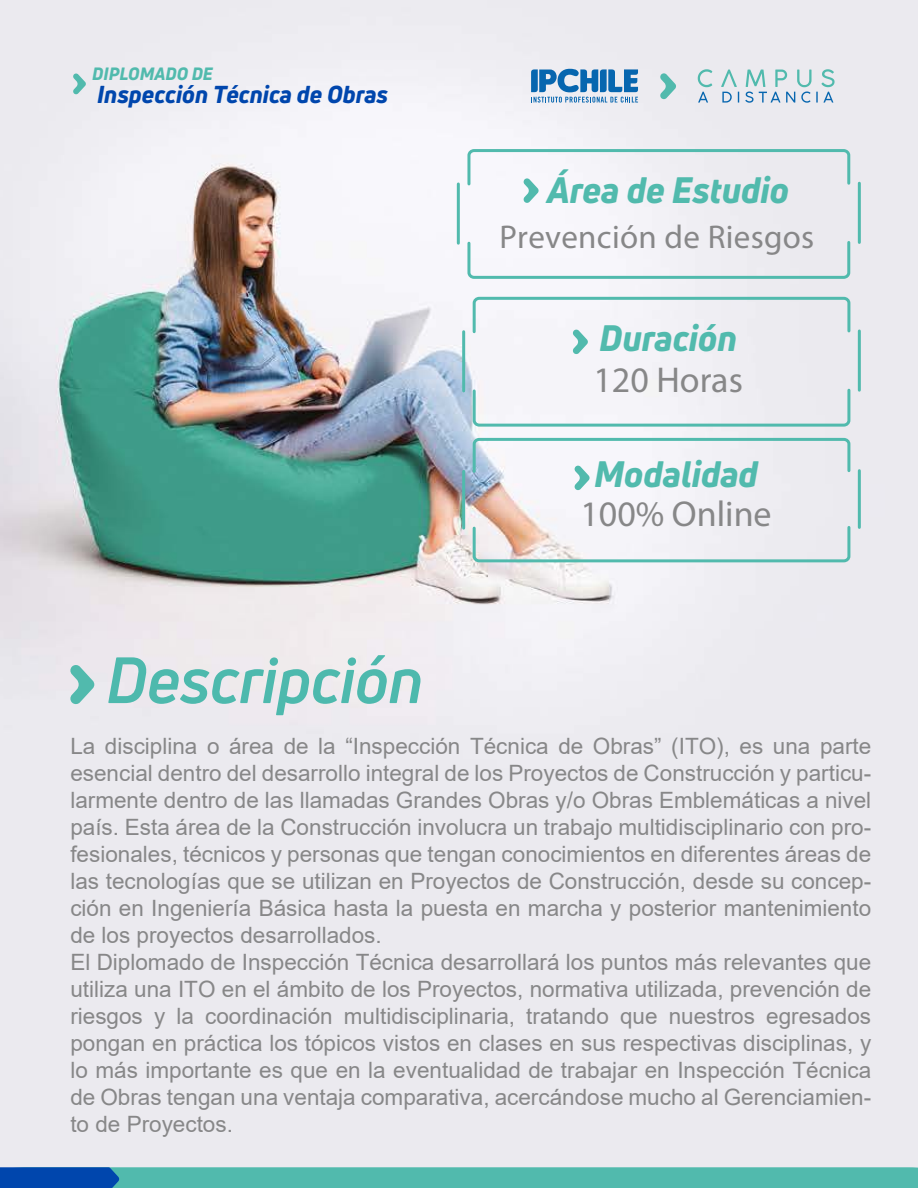
<style>
.page{position:relative;width:918px;height:1188px;background:#fff}
.page>*{position:absolute;margin:0;border:0;box-sizing:border-box;transform-origin:0 0}
.t1{font:italic 700 63.9px "Uni Neue";color:#4db9ad}
.t2{font:italic 800 36px "Uni Neue";color:#51baad}
.t3{font:36px "Myriad Pro";color:#878788}
.t4{font:33px "Myriad Pro";letter-spacing:.01em;color:#878788}
.t5{font:italic 800 24px "Uni Neue";color:#0046ad}
.t6{font:22.5px/27px "Arial";color:#878788}
.t7{font:italic 800 17.55px "Uni Neue";color:#51baad}
</style>
<div class="page">
<div style="left:0;top:0;width:918px;height:1180px;background:#ebeaef"></div>
<img style="left:0;top:68px;width:861px;height:618px">
<hr style="left:462px;top:332px;width:3px;height:59px;background:#51baad">
<svg style="left:471px;top:387px;width:381px;height:41px"></svg>
<hr style="left:858px;top:331px;width:3px;height:59px;background:#51baad">
<hr style="left:457px;top:184px;width:3px;height:59px;background:#51baad">
<svg style="left:466px;top:239px;width:386px;height:41px"></svg>
<hr style="left:858px;top:183px;width:3px;height:59px;background:#51baad">
<hr style="left:462px;top:471px;width:3px;height:57px;background:#51baad">
<svg style="left:471px;top:524px;width:381px;height:40px"></svg>
<hr style="left:858px;top:471px;width:3px;height:56px;background:#51baad">
<svg style="left:466px;top:148px;width:386px;height:55px"></svg>
<svg style="left:471px;top:436px;width:381px;height:55px"></svg>
<svg style="left:471px;top:295px;width:381px;height:59px"></svg>
<svg style="left:70px;top:664px;width:24px;height:41px"></svg>
<svg style="left:0;top:1167px;width:918px;height:21px;background:#48acad"></svg>
<svg style="left:698px;top:69px;width:14px;height:34px"></svg>
<svg style="left:721px;top:70px;width:18px;height:33px"></svg>
<svg style="left:745px;top:69px;width:90px;height:34px"></svg>
<svg style="left:660px;top:73px;width:16px;height:27px"></svg>
<svg style="left:531px;top:69px;width:107px;height:34px"></svg>
<svg style="left:73px;top:73px;width:13px;height:22px"></svg>
<p class="t7" style="left:92px;top:62px;width:122px">DIPLOMADO DE</p>
<p class="t5" style="left:97px;top:78px;width:293px">Inspección Técnica de Obras</p>
<h1 class="t1" style="left:106px;top:640px;width:319px">Descripción</h1>
<h2 class="t2" style="left:547px;top:166px;width:243px">Área de Estudio</h2>
<h3 class="t4" style="left:499px;top:216px;width:316px">Prevención de Riesgos</h3>
<h2 class="t2" style="left:599px;top:314px;width:139px">Duración</h2>
<h2 class="t3" style="left:593px;top:358px;width:151px">120 Horas</h2>
<h2 class="t2" style="left:594px;top:450px;width:165px">Modalidad</h2>
<h2 class="t3" style="left:580px;top:492px;width:193px">100% Online</h2>
<p class="t6" style="left:70px;top:733px;width:802px">La disciplina o área de la “Inspección Técnica de Obras” (ITO), es una parte esencial dentro del desarrollo integral de los Proyectos de Construcción y particu&shy;larmente dentro de las llamadas Grandes Obras y/o Obras Emblemáticas a nivel país. Esta área de la Construcción involucra un trabajo multidisciplinario con pro&shy;fesionales, técnicos y personas que tengan conocimientos en diferentes áreas de las tecnologías que se utilizan en Proyectos de Construcción, desde su concep&shy;ción en Ingeniería Básica hasta la puesta en marcha y posterior mantenimiento de los proyectos desarrollados.<br>El Diplomado de Inspección Técnica desarrollará los puntos más relevantes que utiliza una ITO en el ámbito de los Proyectos, normativa utilizada, prevención de riesgos y la coordinación multidisciplinaria, tratando que nuestros egresados pongan en práctica los tópicos vistos en clases en sus respectivas disciplinas, y lo más importante es que en la eventualidad de trabajar en Inspección Técnica de Obras tengan una ventaja comparativa, acercándose mucho al Gerenciamien&shy;to de Proyectos.</p>
</div>
